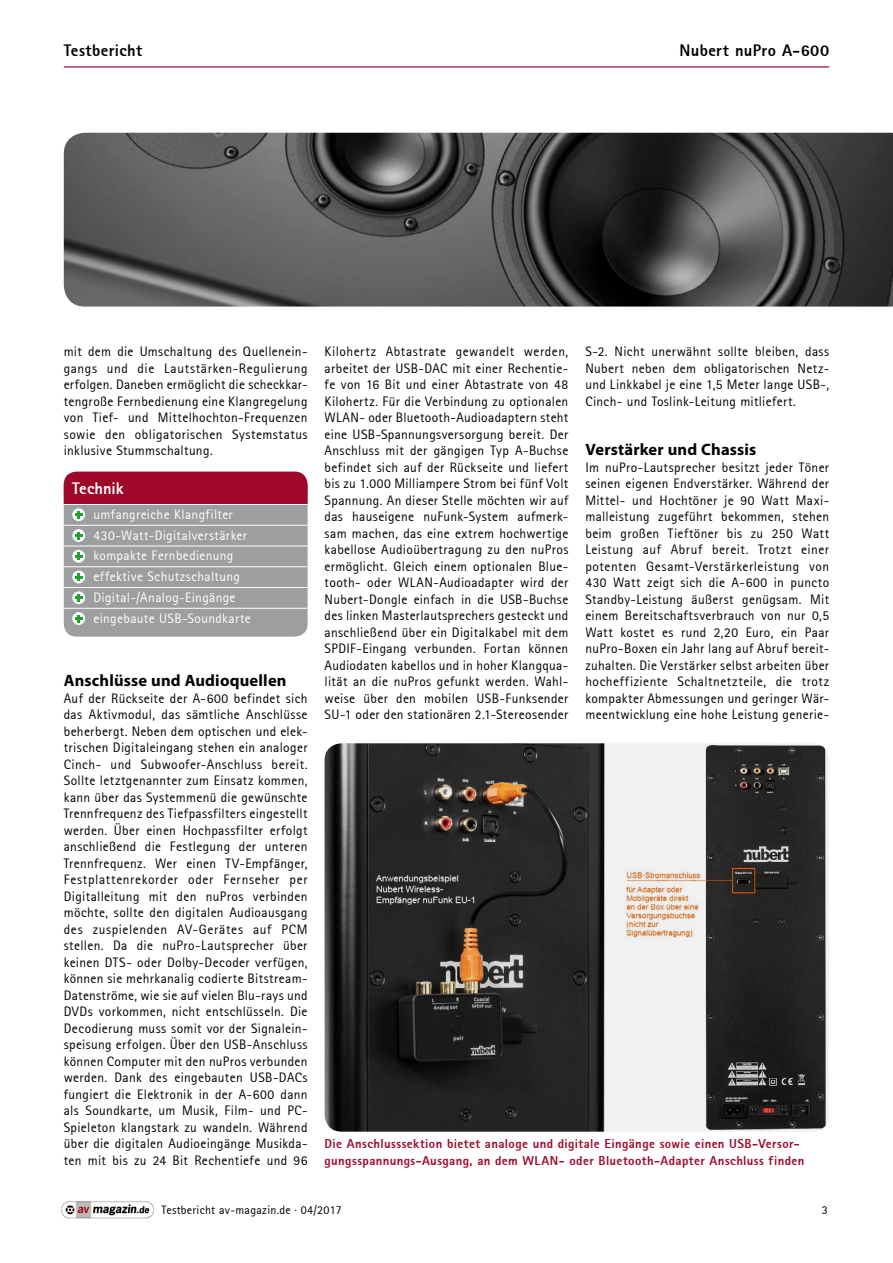
<style>
.page{position:relative;width:893px;height:1263px;background:#fff}
.page>*{position:absolute;margin:0;border:0;box-sizing:border-box;transform-origin:0 0}
.Subheads_x{font:700 16.5px "Myriad Pro";letter-spacing:.01em;color:#000}
.Sky_x{font:800 16.5px "Rotis Sans Serif";letter-spacing:.025em;color:#000}
.Kiste_Head_ROT_x{font:800 16.5px "Rotis Sans Serif";color:#fff}
.Brot_ohne_Einzug_x{font:13.5px/16.5px "Rotis Sans Serif";letter-spacing:.025em;color:#000;text-align:justify}
.Kiste_x{font:13.5px "Rotis Sans Serif";letter-spacing:.025em;color:#fff}
.BUs_x{font:800 12.75px/16.5px "Rotis Sans Serif";letter-spacing:.03em;color:#9e062a}
._8pt_x{font:12px "Rotis Sans Serif";letter-spacing:.02em;color:#000}
</style>
<div class="page">
<img style="left:64px;top:133px;width:829px;height:174px">
<img style="left:325px;top:743px;width:504px;height:388px">
<hr style="left:64px;top:66px;width:765px;height:2px;background:#9e062a">
<img style="left:61px;top:1201px;width:93px;height:18px">
<svg style="left:64px;top:472px;width:244px;height:165px;background:#a1868d"></svg>
<p class="Sky_x" style="left:64px;top:40px;width:80px">Testbericht</p>
<p class="Sky_x" style="left:679px;top:40px;width:151px">Nubert nuPro A-600</p>
<p class="Brot_ohne_Einzug_x" style="left:64px;top:343px;width:245px">mit dem die Umschaltung des Quellenein&shy;gangs und die Lautstärken-Regulierung erfolgen. Daneben ermöglicht die scheckkar&shy;tengroße Fernbedienung eine Klangregelung von Tief- und Mittelhochton-Frequenzen sowie den obligatorischen Systemstatus inklusive Stummschaltung.</p>
<p class="Kiste_Head_ROT_x" style="left:72px;top:478px;width:53px">Technik</p>
<p class="Kiste_x" style="left:94px;top:506px;width:141px">umfangreiche Klangfilter</p>
<p class="Kiste_x" style="left:94px;top:527px;width:155px">430-Watt-Digitalverstärker</p>
<p class="Kiste_x" style="left:94px;top:548px;width:141px">kompakte Fernbedienung</p>
<p class="Kiste_x" style="left:94px;top:569px;width:148px">effektive Schutzschaltung</p>
<p class="Kiste_x" style="left:94px;top:589px;width:144px">Digital-/Analog-Eingänge</p>
<p class="Kiste_x" style="left:94px;top:610px;width:159px">eingebaute USB-Soundkarte</p>
<p class="Subheads_x" style="left:64px;top:671px;width:224px">Anschlüsse und Audioquellen</p>
<p class="Brot_ohne_Einzug_x" style="left:64px;top:690px;width:245px">Auf der Rückseite der A-600 befindet sich das Aktivmodul, das sämtliche Anschlüsse beherbergt. Neben dem optischen und elek&shy;trischen Digitaleingang stehen ein analoger Cinch- und Subwoofer-Anschluss bereit.<br>Sollte letztgenannter zum Einsatz kommen, kann über das Systemmenü die gewünschte Trennfrequenz des Tiefpassfilters eingestellt werden. Über einen Hochpassfilter erfolgt anschließend die Festlegung der unteren Trennfrequenz. Wer einen TV-Empfänger, Festplattenrekorder oder Fernseher per Digitalleitung mit den nuPros verbinden möchte, sollte den digitalen Audioausgang des zuspielenden AV-Gerätes auf PCM stellen. Da die nuPro-Lautsprecher über keinen DTS- oder Dolby-Decoder verfügen, können sie mehrkanalig codierte Bitstream-Datenströme, wie sie auf vielen Blu-rays und DVDs vorkommen, nicht entschlüsseln. Die Decodierung muss somit vor der Signalein&shy;speisung erfolgen. Über den USB-Anschluss können Computer mit den nuPros verbunden werden. Dank des eingebauten USB-DACs fungiert die Elektronik in der A-600 dann als Soundkarte, um Musik, Film- und PC-Spieleton klangstark zu wandeln. Während über die digitalen Audioeingänge Musikda&shy;ten mit bis zu 24 Bit Rechentiefe und 96</p>
<p class="Brot_ohne_Einzug_x" style="left:325px;top:343px;width:245px">Kilohertz Abtastrate gewandelt werden, arbeitet der USB-DAC mit einer Rechentie&shy;fe von 16 Bit und einer Abtastrate von 48<br>Kilohertz. Für die Verbindung zu optionalen WLAN- oder Bluetooth-Audioadaptern steht eine USB-Spannungsversorgung bereit. Der Anschluss mit der gängigen Typ A-Buchse befindet sich auf der Rückseite und liefert bis zu 1.000 Milliampere Strom bei fünf Volt Spannung. An dieser Stelle möchten wir auf das hauseigene nuFunk-System aufmerk&shy;sam machen, das eine extrem hochwertige kabellose Audioübertragung zu den nuPros ermöglicht. Gleich einem optionalen Blue&shy;tooth- oder WLAN-Audioadapter wird der Nubert-Dongle einfach in die USB-Buchse des linken Masterlautsprechers gesteckt und anschließend über ein Digitalkabel mit dem SPDIF-Eingang verbunden. Fortan können Audiodaten kabellos und in hoher Klangqua&shy;lität an die nuPros gefunkt werden. Wahl&shy;weise über den mobilen USB-Funksender SU-1 oder den stationären 2.1-Stereosender</p>
<p class="Brot_ohne_Einzug_x" style="left:585px;top:343px;width:245px">S-2. Nicht unerwähnt sollte bleiben, dass Nubert neben dem obligatorischen Netz&shy;und Linkkabel je eine 1,5 Meter lange USB-, Cinch- und Toslink-Leitung mitliefert.</p>
<p class="Subheads_x" style="left:585px;top:440px;width:172px">Verstärker und Chassis</p>
<p class="Brot_ohne_Einzug_x" style="left:585px;top:459px;width:245px">Im nuPro-Lautsprecher besitzt jeder Töner seinen eigenen Endverstärker. Während der Mittel- und Hochtöner je 90 Watt Maxi&shy;malleistung zugeführt bekommen, stehen beim großen Tieftöner bis zu 250 Watt Leistung auf Abruf bereit. Trotzt einer potenten Gesamt-Verstärkerleistung von 430 Watt zeigt sich die A-600 in puncto Standby-Leistung äußerst genügsam. Mit einem Bereitschaftsverbrauch von nur 0,5<br>Watt kostet es rund 2,20 Euro, ein Paar nuPro-Boxen ein Jahr lang auf Abruf bereit&shy;zuhalten. Die Verstärker selbst arbeiten über hocheffiziente Schaltnetzteile, die trotz kompakter Abmessungen und geringer Wär&shy;meentwicklung eine hohe Leistung generie-</p>
<p class="BUs_x" style="left:325px;top:1135px;width:481px">Die Anschlusssektion bietet analoge und digitale Eingänge sowie einen USB-Versor&shy;gungsspannungs-Ausgang, an dem WLAN- oder Bluetooth-Adapter Anschluss finden</p>
<p class="_8pt_x" style="left:161px;top:1203px;width:182px">Testbericht av-magazin.de · 04/2017</p>
<p class="_8pt_x" style="left:822px;top:1203px;width:7px">3</p>
</div>
